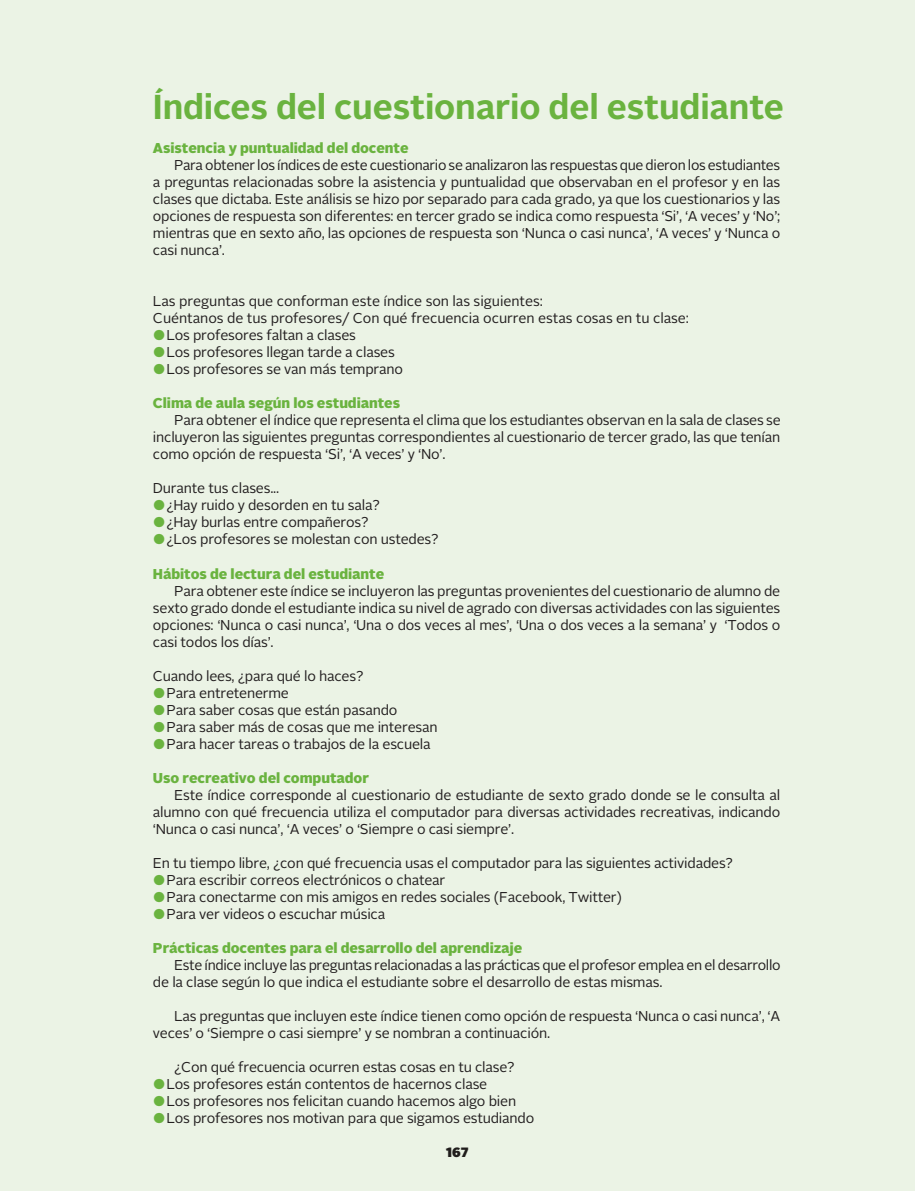
<style>
.page{position:relative;width:915px;height:1191px;background:#fff}
.page>*{position:absolute;margin:0;border:0;box-sizing:border-box;transform-origin:0 0}
.t1{font:700 34.5px "Alright Sans";letter-spacing:-.005em;color:#6ab33f}
.t2{font:14.25px/17px "Alright Sans";letter-spacing:-.015em;color:#231f20;text-align:justify}
.t3{font:900 14.25px "Alright Sans";letter-spacing:-.005em;color:#6ab33f}
.t4{font:900 13.5px "Alright Sans";color:#231f20}
.s1{color:#6ab33f}
</style>
<div class="page">
<div style="left:0;top:0;width:914px;height:1191px;background:#ebf3e5"></div>
<h1 class="t1" style="left:153px;top:83px;width:632px">Índices del cuestionario del estudiante</h1>
<p class="t3" style="left:153px;top:138px;width:257px">Asistencia y puntualidad del docente</p>
<p class="t2" style="left:153px;top:157px;width:628px;text-indent:21px">Para obtener los índices de este cuestionario se analizaron las respuestas que dieron los estudiantes a preguntas relacionadas sobre la asistencia y puntualidad que observaban en el profesor y en las clases que dictaba. Este análisis se hizo por separado para cada grado, ya que los cuestionarios y las opciones de respuesta son diferentes: en tercer grado se indica como respuesta ‘Si’, ‘A veces’ y ‘No’; mientras que en sexto año, las opciones de respuesta son ‘Nunca o casi nunca’, ‘A veces’ y ‘Nunca o casi nunca’.</p>
<p class="t2" style="left:153px;top:293px;width:537px">Las preguntas que conforman este índice son las siguientes:<br>Cuéntanos de tus profesores/ Con qué frecuencia ocurren estas cosas en tu clase:</p>
<p class="t2" style="left:153px;top:327px;width:204px"><span class="s1">●</span>Los profesores faltan a clases</p>
<p class="t2" style="left:153px;top:344px;width:243px"><span class="s1">●</span>Los profesores llegan tarde a clases</p>
<p class="t2" style="left:153px;top:361px;width:251px"><span class="s1">●</span>Los profesores se van más temprano</p>
<p class="t3" style="left:153px;top:393px;width:249px">Clima de aula según los estudiantes</p>
<p class="t2" style="left:153px;top:412px;width:629px;text-indent:21px">Para obtener el índice que representa el clima que los estudiantes observan en la sala de clases se incluyeron las siguientes preguntas correspondientes al cuestionario de tercer grado, las que tenían como opción de respuesta ‘Si’, ‘A veces’ y ‘No’.</p>
<p class="t2" style="left:153px;top:480px;width:128px">Durante tus clases...</p>
<p class="t2" style="left:153px;top:497px;width:228px"><span class="s1">●</span>¿Hay ruido y desorden en tu sala?</p>
<p class="t2" style="left:153px;top:514px;width:217px"><span class="s1">●</span>¿Hay burlas entre compañeros?</p>
<p class="t2" style="left:153px;top:531px;width:287px"><span class="s1">●</span>¿Los profesores se molestan con ustedes?</p>
<p class="t3" style="left:153px;top:563px;width:233px">Hábitos de lectura del estudiante</p>
<p class="t2" style="left:153px;top:582px;width:628px;text-indent:21px">Para obtener este índice se incluyeron las preguntas provenientes del cuestionario de alumno de sexto grado donde el estudiante indica su nivel de agrado con diversas actividades con las siguientes opciones: ‘Nunca o casi nunca’, ‘Una o dos veces al mes’, ‘Una o dos veces a la semana’ y ‘Todos o casi todos los días’.</p>
<p class="t2" style="left:153px;top:667px;width:212px">Cuando lees, ¿para qué lo haces?</p>
<p class="t2" style="left:153px;top:684px;width:137px"><span class="s1">●</span>Para entretenerme</p>
<p class="t2" style="left:153px;top:701px;width:246px"><span class="s1">●</span>Para saber cosas que están pasando</p>
<p class="t2" style="left:153px;top:718px;width:286px"><span class="s1">●</span>Para saber más de cosas que me interesan</p>
<p class="t2" style="left:153px;top:735px;width:279px"><span class="s1">●</span>Para hacer tareas o trabajos de la escuela</p>
<p class="t3" style="left:153px;top:767px;width:217px">Uso recreativo del computador</p>
<p class="t2" style="left:153px;top:786px;width:628px;text-indent:21px">Este índice corresponde al cuestionario de estudiante de sexto grado donde se le consulta al alumno con qué frecuencia utiliza el computador para diversas actividades recreativas, indicando ‘Nunca o casi nunca’, ‘A veces’ o ‘Siempre o casi siempre’.</p>
<p class="t2" style="left:153px;top:854px;width:581px">En tu tiempo libre, ¿con qué frecuencia usas el computador para las siguientes actividades?</p>
<p class="t2" style="left:153px;top:871px;width:294px"><span class="s1">●</span>Para escribir correos electrónicos o chatear</p>
<p class="t2" style="left:153px;top:888px;width:470px"><span class="s1">●</span>Para conectarme con mis amigos en redes sociales (Facebook, Twitter)</p>
<p class="t2" style="left:153px;top:905px;width:234px"><span class="s1">●</span>Para ver videos o escuchar música</p>
<p class="t3" style="left:153px;top:937px;width:371px">Prácticas docentes para el desarrollo del aprendizaje</p>
<p class="t2" style="left:153px;top:956px;width:629px;text-indent:21px">Este índice incluye las preguntas relacionadas a las prácticas que el profesor emplea en el desarrollo de la clase según lo que indica el estudiante sobre el desarrollo de estas mismas.</p>
<p class="t2" style="left:153px;top:1007px;width:628px;text-indent:21px">Las preguntas que incluyen este índice tienen como opción de respuesta ‘Nunca o casi nunca’, ‘A veces’ o ‘Siempre o casi siempre’ y se nombran a continuación.</p>
<p class="t2" style="left:174px;top:1058px;width:342px">¿Con qué frecuencia ocurren estas cosas en tu clase?</p>
<p class="t2" style="left:153px;top:1075px;width:336px"><span class="s1">●</span>Los profesores están contentos de hacernos clase</p>
<p class="t2" style="left:153px;top:1092px;width:364px"><span class="s1">●</span>Los profesores nos felicitan cuando hacemos algo bien</p>
<p class="t2" style="left:153px;top:1109px;width:383px"><span class="s1">●</span>Los profesores nos motivan para que sigamos estudiando</p>
<p class="t4" style="left:446px;top:1142px;width:24px">167</p>
</div>
